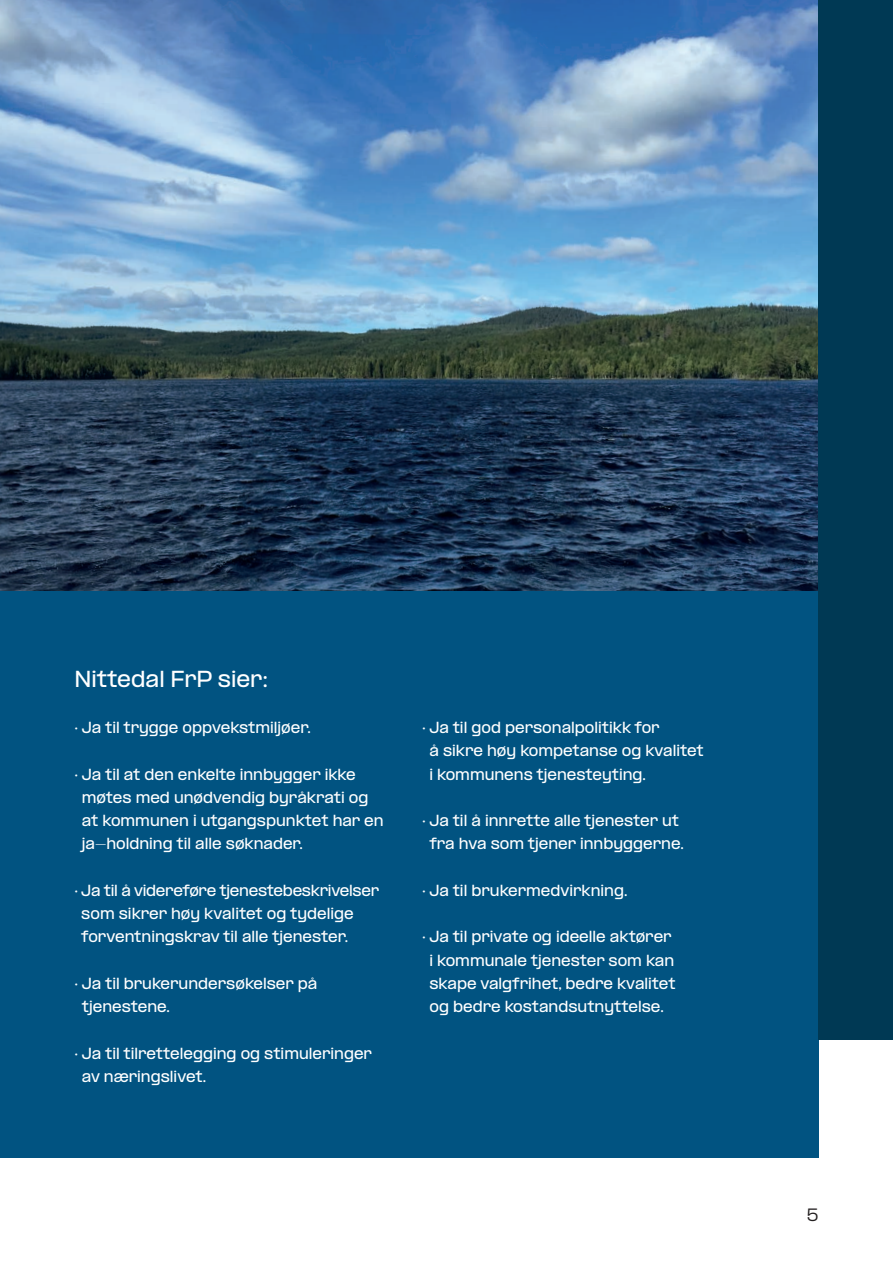
<style>
.page{position:relative;width:893px;height:1263px;background:#fff}
.page>*{position:absolute;margin:0;border:0;box-sizing:border-box;transform-origin:0 0}
.t1{font:600 semi-expanded 19.5px "PP Formula";color:#fff}
.t2{font:semi-expanded 15px "PP Formula";color:#231f20}
.t3{font:600 semi-expanded 13.5px/23.2px "PP Formula";color:#fff}
</style>
<div class="page">
<img style="left:0;top:0;width:818px;height:591px">
<div style="left:0;top:591px;width:818px;height:567px;background:#015381"></div>
<div style="left:818px;top:0;width:75px;height:1040px;background:#003954"></div>
<h1 class="t1" style="left:74px;top:666px;width:195px">Nittedal FrP sier:</h1>
<p class="t3" style="left:74px;top:716px;width:238px">· Ja til trygge oppvekstmiljøer.</p>
<p class="t3" style="left:82px;top:762px;width:303px;text-indent:-7px">· Ja til at den enkelte innbygger ikke møtes med unødvendig byråkrati og at kommunen i utgangspunktet har en ja-holdning til alle søknader.</p>
<p class="t3" style="left:81px;top:879px;width:299px;text-indent:-7px">· Ja til å videreføre tjenestebeskrivelser som sikrer høy kvalitet og tydelige forventningskrav til alle tjenester.</p>
<p class="t3" style="left:82px;top:972px;width:237px;text-indent:-7px">· Ja til brukerundersøkelser på tjenestene.</p>
<p class="t3" style="left:82px;top:1041px;width:292px;text-indent:-7px">· Ja til tilrettelegging og stimuleringer av næringslivet.</p>
<p class="t3" style="left:429px;top:716px;width:276px;text-indent:-7px">· Ja til god personalpolitikk for<br>å sikre høy kompetanse og kvalitet i kommunens tjenesteyting.</p>
<p class="t3" style="left:422px;top:809px;width:263px;text-align:center">· Ja til å innrette alle tjenester ut fra hva som tjener innbyggerne.</p>
<p class="t3" style="left:422px;top:879px;width:207px">· Ja til brukermedvirkning.</p>
<p class="t3" style="left:422px;top:925px;width:255px;text-align:center">· Ja til private og ideelle aktører i kommunale tjenester som kan skape valgfrihet, bedre kvalitet og bedre kostandsutnyttelse.</p>
<p class="t2" style="left:807px;top:1206px;width:13px">5</p>
</div>
